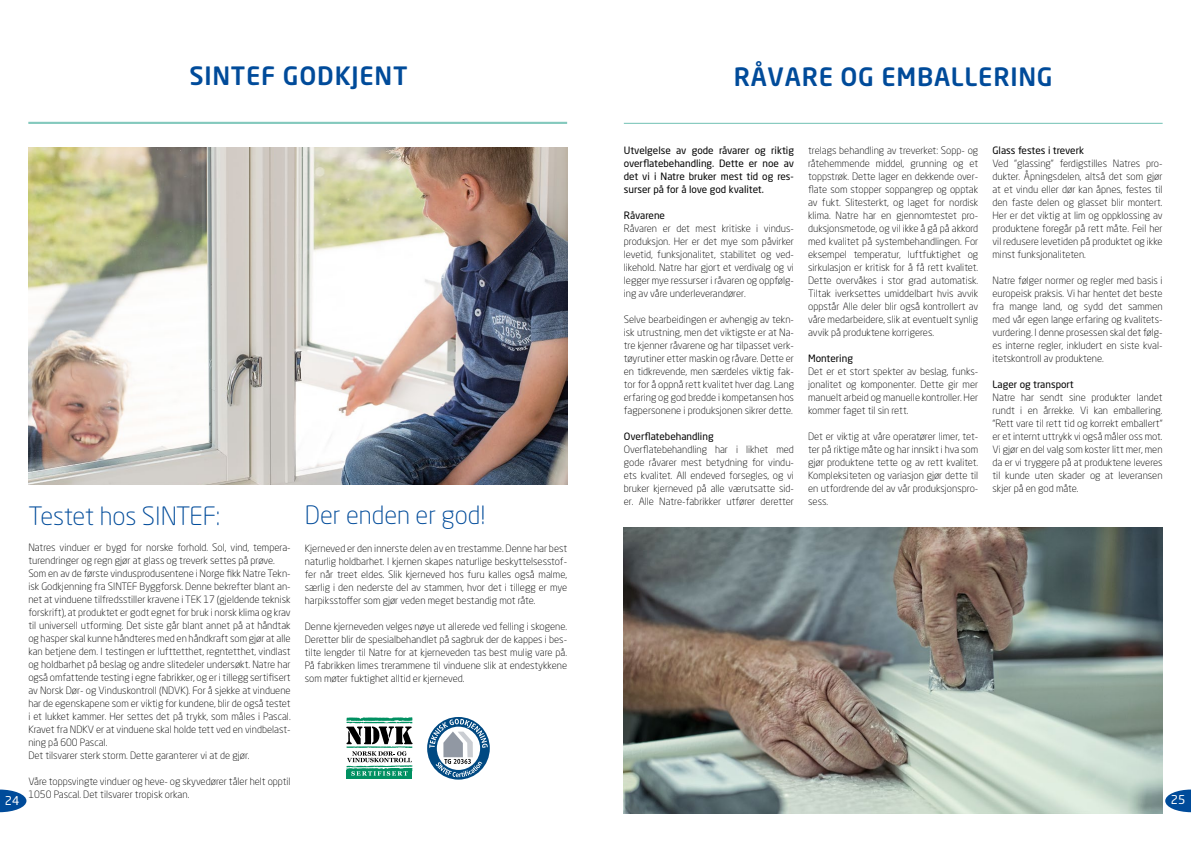
<style>
.page{position:relative;width:1191px;height:842px;background:#fff}
.page>*{position:absolute;margin:0;border:0;box-sizing:border-box;transform-origin:0 0}
.t1{font:500 25px "Neo Sans";letter-spacing:.03em;color:#004b9a}
.t2{font:300 25px "Neo Sans Std";color:#004b9a}
.t3{font:12px "Neo Sans Std";color:#fff}
.t4{font:300 10px/13px "Neo Sans Std";color:#000;text-align:justify}
.t5{font:10px/13px "Neo Sans Std";color:#000;text-align:justify}
</style>
<div class="page">
<svg style="left:0;top:789px;width:26px;height:23px"></svg>
<svg style="left:1165px;top:789px;width:26px;height:23px"></svg>
<img style="left:28px;top:147px;width:539px;height:338px">
<div style="left:346px;top:770px;width:66px;height:9px;background:#009061"></div>
<svg style="left:346px;top:717px;width:66px;height:59px"></svg>
<svg style="left:427px;top:717px;width:63px;height:63px"></svg>
<svg style="left:429px;top:719px;width:59px;height:58px"></svg>
<hr style="left:28px;top:122px;width:539px;height:1px;background:#70c0b3">
<hr style="left:28px;top:123px;width:539px;height:1px;background:#70c0b3">
<img style="left:624px;top:528px;width:538px;height:286px">
<hr style="left:624px;top:123px;width:538px;height:1px;background:#70c0b3">
<h1 class="t1" style="left:189px;top:60px;width:220px">SINTEF GODKJENT</h1>
<h1 class="t1" style="left:733px;top:61px;width:320px">RÅVARE OG EMBALLERING</h1>
<p class="t5" style="left:624px;top:143px;width:172px">Utvelgelse av gode råvarer og riktig overflatebehandling. Dette er noe av det vi i Natre bruker mest tid og res&shy;surser på for å love god kvalitet.</p>
<p class="t5" style="left:624px;top:208px;width:43px">Råvarene</p>
<p class="t4" style="left:624px;top:221px;width:172px">Råvaren er det mest kritiske i vindus&shy;produksjon. Her er det mye som påvirker levetid, funksjonalitet, stabilitet og ved&shy;likehold. Natre har gjort et verdivalg og vi legger mye ressurser i råvaren og oppfølg&shy;ing av våre underleverandører.</p>
<p class="t4" style="left:624px;top:312px;width:172px">Selve bearbeidingen er avhengig av tekn&shy;isk utrustning, men det viktigste er at Na&shy;tre kjenner råvarene og har tilpasset verk&shy;tøyrutiner etter maskin og råvare. Dette er en tidkrevende, men særdeles viktig fak&shy;tor for å oppnå rett kvalitet hver dag. Lang erfaring og god bredde i kompetansen hos fagpersonene i produksjonen sikrer dette.</p>
<p class="t5" style="left:624px;top:429px;width:91px">Overflatebehandling</p>
<p class="t4" style="left:624px;top:442px;width:172px">Overflatebehandling har i likhet med gode råvarer mest betydning for vindu&shy;ets kvalitet. All endeved forsegles, og vi bruker kjerneved på alle værutsatte sid&shy;er. Alle Natre-fabrikker utfører deretter</p>
<p class="t5" style="left:992px;top:143px;width:93px">Glass festes i treverk</p>
<p class="t4" style="left:992px;top:156px;width:172px">Ved “glassing” ferdigstilles Natres pro&shy;dukter. Åpningsdelen, altså det som gjør at et vindu eller dør kan åpnes, festes til den faste delen og glasset blir montert.<br>Her er det viktig at lim og oppklossing av produktene foregår på rett måte. Feil her vil redusere levetiden på produktet og ikke minst funksjonaliteten.</p>
<p class="t4" style="left:992px;top:273px;width:172px">Natre følger normer og regler med basis i europeisk praksis. Vi har hentet det beste fra mange land, og sydd det sammen med vår egen lange erfaring og kvalitets&shy;vurdering. I denne prosessen skal det følg&shy;es interne regler, inkludert en siste kval&shy;itetskontroll av produktene.</p>
<p class="t5" style="left:992px;top:377px;width:83px">Lager og transport</p>
<p class="t4" style="left:992px;top:390px;width:172px">Natre har sendt sine produkter landet rundt i en årrekke. Vi kan emballering. “Rett vare til rett tid og korrekt emballert” er et internt uttrykk vi også måler oss mot.<br>Vi gjør en del valg som koster litt mer, men da er vi tryggere på at produktene leveres til kunde uten skader og at leveransen skjer på en god måte.</p>
<p class="t4" style="left:808px;top:143px;width:172px">trelags behandling av treverket: Sopp- og råtehemmende middel, grunning og et toppstrøk. Dette lager en dekkende over&shy;flate som stopper soppangrep og opptak av fukt. Slitesterkt, og laget for nordisk klima. Natre har en gjennomtestet pro&shy;duksjonsmetode, og vil ikke å gå på akkord med kvalitet på systembehandlingen. For eksempel temperatur, luftfuktighet og sirkulasjon er kritisk for å få rett kvalitet.<br>Dette overvåkes i stor grad automatisk.<br>Tiltak iverksettes umiddelbart hvis avvik oppstår Alle deler blir også kontrollert av våre medarbeidere, slik at eventuelt synlig avvik på produktene korrigeres.</p>
<p class="t5" style="left:808px;top:351px;width:46px">Montering</p>
<p class="t4" style="left:808px;top:364px;width:172px">Det er et stort spekter av beslag, funks&shy;jonalitet og komponenter. Dette gir mer manuelt arbeid og manuelle kontroller. Her kommer faget til sin rett.</p>
<p class="t4" style="left:808px;top:429px;width:172px">Det er viktig at våre operatører limer, tet&shy;ter på riktige måte og har innsikt i hva som gjør produktene tette og av rett kvalitet.<br>Kompleksiteten og variasjon gjør dette til en utfordrende del av vår produksjonspro&shy;sess.</p>
<h1 class="t2" style="left:305px;top:500px;width:182px">Der enden er god!</h1>
<p class="t4" style="left:305px;top:542px;width:264px">Kjerneved er den innerste delen av en trestamme. Denne har best naturlig holdbarhet. I kjernen skapes naturlige beskyttelsesstof&shy;fer når treet eldes. Slik kjerneved hos furu kalles også malme, særlig i den nederste del av stammen, hvor det i tillegg er mye harpiksstoffer som gjør veden meget bestandig mot råte.</p>
<p class="t4" style="left:305px;top:620px;width:264px">Denne kjerneveden velges nøye ut allerede ved felling i skogene.<br>Deretter blir de spesialbehandlet på sagbruk der de kappes i bes&shy;tilte lengder til Natre for at kjerneveden tas best mulig vare på.<br>På fabrikken limes trerammene til vinduene slik at endestykkene som møter fuktighet alltid er kjerneved.</p>
<h1 class="t2" style="left:28px;top:501px;width:193px">Testet hos SINTEF:</h1>
<p class="t4" style="left:28px;top:541px;width:264px;text-align:left">Natres vinduer er bygd for norske forhold. Sol, vind, tempera&shy;turendringer og regn gjør at glass og treverk settes på prøve.<br>Som en av de første vindusprodusentene i Norge fikk Natre Tekn&shy;isk Godkjenning fra SINTEF Byggforsk. Denne bekrefter blant an&shy;net at vinduene tilfredsstiller kravene i TEK 17 (gjeldende teknisk forskrift), at produktet er godt egnet for bruk i norsk klima og krav til universell utforming. Det siste går blant annet på at håndtak og hasper skal kunne håndteres med en håndkraft som gjør at alle kan betjene dem. I testingen er lufttetthet, regntetthet, vindlast og holdbarhet på beslag og andre slitedeler undersøkt. Natre har også omfattende testing i egne fabrikker, og er i tillegg sertifisert av Norsk Dør- og Vinduskontroll (NDVK). For å sjekke at vinduene har de egenskapene som er viktig for kundene, blir de også testet i et lukket kammer. Her settes det på trykk, som måles i Pascal.<br>Kravet fra NDKV er at vinduene skal holde tett ved en vindbelast&shy;ning på 600 Pascal.<br>Det tilsvarer sterk storm. Dette garanterer vi at de gjør.</p>
<p class="t4" style="left:28px;top:775px;width:264px">Våre toppsvingte vinduer og heve- og skyvedører tåler helt opptil<br>1050 Pascal. Det tilsvarer tropisk orkan.</p>
<p class="t3" style="left:5px;top:793px;width:16px">24</p>
<p class="t3" style="left:1170px;top:793px;width:16px">25</p>
</div>
